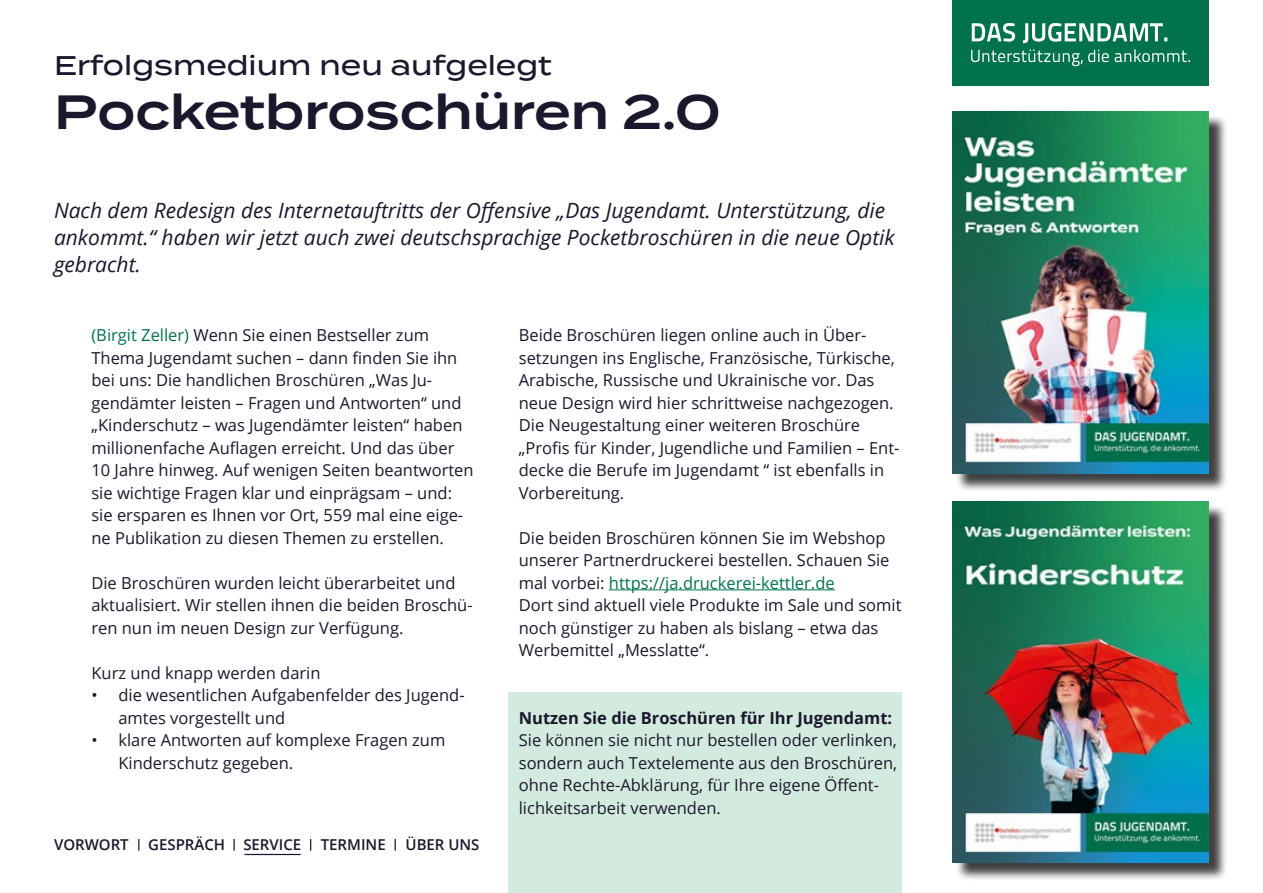
<style>
.page{position:relative;width:1263px;height:893px;background:#fff}
.page>*{position:absolute;margin:0;border:0;box-sizing:border-box;transform-origin:0 0}
.t1{font:600 48px "Termina";color:#1b172c}
.t2{font:500 27px "Termina";color:#1b172c}
.t3{font:italic 21px/27px "Open Sans";color:#1b172c}
.t4{font:16.5px/22.5px "Open Sans";color:#1b172c}
.t5{font:700 16.5px "Open Sans";color:#1b172c}
.t6{font:600 15px "Open Sans";color:#1b172c}
.s1{color:#00734d}
</style>
<div class="page">
<div style="left:508px;top:693px;width:393px;height:200px;background:#d3ebdf"></div>
<div style="left:952px;top:0;width:257px;height:85px;background:#00734d"></div>
<svg style="left:971px;top:23px;width:219px;height:43px"></svg>
<hr style="left:244px;top:854px;width:57px;height:1px;background:#1b172c">
<hr style="left:609px;top:589px;width:226px;height:1px;background:#00734d">
<svg style="left:138px;top:839px;width:1px;height:12px"></svg>
<svg style="left:233px;top:839px;width:2px;height:12px"></svg>
<svg style="left:310px;top:839px;width:1px;height:12px"></svg>
<svg style="left:395px;top:839px;width:1px;height:12px"></svg>
<div style="left:955px;top:114px;width:272px;height:378px;background:#000;opacity:.75"></div>
<img style="left:952px;top:112px;width:257px;height:361px">
<div style="left:955px;top:504px;width:272px;height:377px;background:#000;opacity:.75"></div>
<img style="left:952px;top:502px;width:257px;height:361px">
<h2 class="t2" style="left:54px;top:46px;width:499px">Erfolgsmedium neu aufgelegt</h2>
<h1 class="t1" style="left:54px;top:76px;width:668px">Pocketbroschüren 2.0</h1>
<p class="t3" style="left:54px;top:196px;width:842px">Nach dem Redesign des Internetauftritts der Offensive „Das Jugendamt. Unterstützung, die ankommt.“ haben wir jetzt auch zwei deutschsprachige Pocketbroschüren in die neue Optik gebracht.</p>
<p class="t4" style="left:91px;top:323px;width:384px"><span class="s1">(Birgit Zeller)</span> Wenn Sie einen Bestseller zum Thema Jugendamt suchen – dann finden Sie ihn bei uns: Die handlichen Broschüren „Was Ju&shy;gendämter leisten – Fragen und Antworten“ und „Kinderschutz – was Jugendämter leisten“ haben millionenfache Auflagen erreicht. Und das über 10 Jahre hinweg. Auf wenigen Seiten beantworten sie wichtige Fragen klar und einprägsam – und: sie ersparen es Ihnen vor Ort, 559 mal eine eige&shy;ne Publikation zu diesen Themen zu erstellen.</p>
<p class="t4" style="left:91px;top:571px;width:383px">Die Broschüren wurden leicht überarbeitet und aktualisiert. Wir stellen ihnen die beiden Broschü&shy;ren nun im neuen Design zur Verfügung.</p>
<p class="t4" style="left:91px;top:661px;width:231px">Kurz und knapp werden darin</p>
<p class="t4" style="left:118px;top:683px;width:348px;text-indent:-27px">• die wesentlichen Aufgabenfelder des Jugend&shy;amtes vorgestellt und</p>
<p class="t4" style="left:118px;top:729px;width:328px;text-indent:-27px">• klare Antworten auf komplexe Fragen zum<br>Kinderschutz gegeben.</p>
<p class="t6" style="left:54px;top:835px;width:76px">VORWORT</p>
<p class="t6" style="left:148px;top:835px;width:155px">GESPRÄCH SERVICE</p>
<p class="t6" style="left:321px;top:835px;width:66px">TERMINE</p>
<p class="t6" style="left:406px;top:835px;width:76px">ÜBER UNS</p>
<p class="t4" style="left:519px;top:323px;width:382px">Beide Broschüren liegen online auch in Über&shy;setzungen ins Englische, Französische, Türkische, Arabische, Russische und Ukrainische vor. Das neue Design wird hier schrittweise nachgezogen.<br>Die Neugestaltung einer weiteren Broschüre „Profis für Kinder, Jugendliche und Familien – Ent&shy;decke die Berufe im Jugendamt “ ist ebenfalls in Vorbereitung.</p>
<p class="t4" style="left:519px;top:526px;width:384px">Die beiden Broschüren können Sie im Webshop unserer Partnerdruckerei bestellen. Schauen Sie mal vorbei: <span class="s1">https://ja.druckerei-kettler.de<br></span>Dort sind aktuell viele Produkte im Sale und somit noch günstiger zu haben als bislang – etwa das Werbemittel „Messlatte“.</p>
<p class="t5" style="left:519px;top:706px;width:375px">Nutzen Sie die Broschüren für Ihr Jugendamt:</p>
<p class="t4" style="left:519px;top:729px;width:380px">Sie können sie nicht nur bestellen oder verlinken, sondern auch Textelemente aus den Broschüren, ohne Rechte-Abklärung, für Ihre eigene Öffent&shy;lichkeitsarbeit verwenden.</p>
</div>
